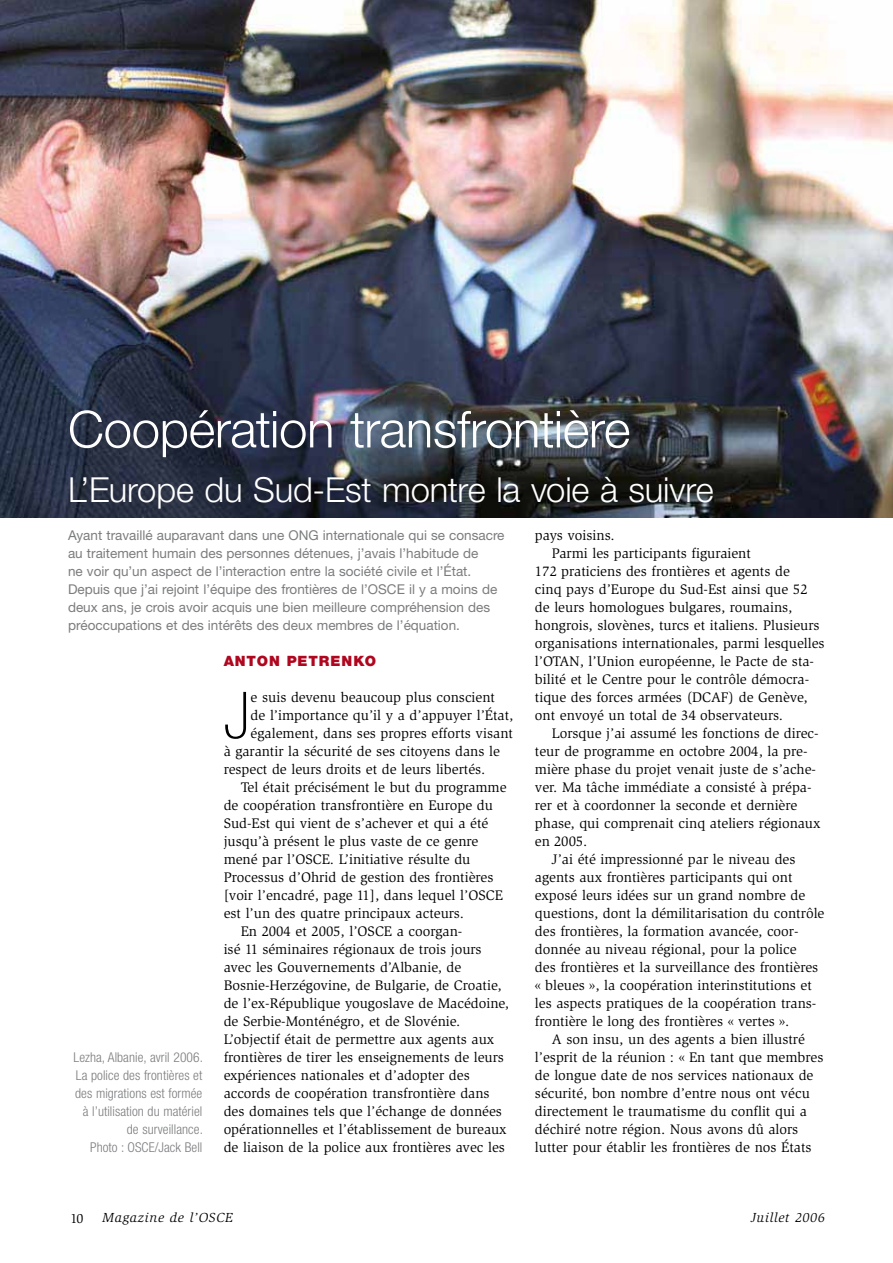
<style>
.page{position:relative;width:893px;height:1263px;background:#fff}
.page>*{position:absolute;margin:0;border:0;box-sizing:border-box;transform-origin:0 0}
.t1{font:100 condensed 64.65px "Helvetica Neue";color:#000}
.t2{font:300 51px "Helvetica Neue";letter-spacing:-.005em;color:#fff}
.t3{font:300 34.5px "Helvetica Neue";letter-spacing:-.005em;color:#fff}
.t4{font:14.25px "Slimbach";color:#000}
.t5{font:900 14.25px "Helvetica Neue";letter-spacing:.065em;color:#af071f}
.t6{font:13.5px/18px "Helvetica Neue";color:#7b7c7e}
.t7{font:300 condensed 13.5px/18px "Helvetica Neue";letter-spacing:.005em;color:#7b7c7e;text-align:right}
.t8{font:italic 13.5px "Slimbach";letter-spacing:.05em;color:#000}
.t9{font:13.5px "Slimbach";color:#000}
</style>
<div class="page">
<img style="left:0;top:0;width:893px;height:517px">
<h2 class="t2" style="left:68px;top:411px;width:564px">Coopération transfrontière</h2>
<h3 class="t3" style="left:68px;top:477px;width:647px">L’Europe du Sud-Est montre la voie à suivre</h3>
<p class="t6" style="left:68px;top:528px;width:438px">Ayant travaillé auparavant dans une ONG internationale qui se consacre au traitement humain des personnes détenues, j’avais l’habitude de<br>ne voir qu’un aspect de l’interaction entre la société civile et l’État.<br>Depuis que j’ai rejoint l’équipe des frontières de l’OSCE il y a moins de deux ans, je crois avoir acquis une bien meilleure compréhension des préoccupations et des intérêts des deux membres de l’équation.</p>
<p class="t7" style="left:74px;top:1049px;width:131px">Lezha, Albanie, avril 2006.<br>La police des frontières et des migrations est formée à l’utilisation du matériel de surveillance.<br>Photo : OSCE/Jack Bell</p>
<p class="t5" style="left:224px;top:656px;width:154px">ANTON PETRENKO</p>
<h1 class="t1" style="left:224px;top:692px;width:28px">J</h1>
<p class="t4" style="left:251px;top:692px;width:246px">e suis devenu beaucoup plus conscient</p>
<p class="t4" style="left:251px;top:710px;width:264px">de l’importance qu’il y a d’appuyer l’État,</p>
<p class="t4" style="left:251px;top:728px;width:264px">également, dans ses propres efforts visant</p>
<p class="t4" style="left:224px;top:746px;width:278px">à garantir la sécurité de ses citoyens dans le</p>
<p class="t4" style="left:224px;top:764px;width:263px">respect de leurs droits et de leurs libertés.</p>
<p class="t4" style="left:241px;top:782px;width:267px">Tel était précisément le but du programme</p>
<p class="t4" style="left:224px;top:800px;width:271px">de coopération transfrontière en Europe du</p>
<p class="t4" style="left:224px;top:818px;width:266px">Sud-Est qui vient de s’achever et qui a été</p>
<p class="t4" style="left:224px;top:836px;width:256px">jusqu’à présent le plus vaste de ce genre</p>
<p class="t4" style="left:224px;top:854px;width:248px">mené par l’OSCE. L’initiative résulte du</p>
<p class="t4" style="left:224px;top:872px;width:271px">Processus d’Ohrid de gestion des frontières</p>
<p class="t4" style="left:224px;top:890px;width:281px">[voir l’encadré, page 11], dans lequel l’OSCE</p>
<p class="t4" style="left:224px;top:908px;width:242px">est l’un des quatre principaux acteurs.</p>
<p class="t4" style="left:241px;top:926px;width:223px">En 2004 et 2005, l’OSCE a coorgan-</p>
<p class="t4" style="left:224px;top:944px;width:259px">isé 11 séminaires régionaux de trois jours</p>
<p class="t4" style="left:224px;top:962px;width:239px">avec les Gouvernements d’Albanie, de</p>
<p class="t4" style="left:224px;top:980px;width:279px">Bosnie-Herzégovine, de Bulgarie, de Croatie,</p>
<p class="t4" style="left:224px;top:998px;width:287px">de l’ex-République yougoslave de Macédoine,</p>
<p class="t4" style="left:224px;top:1016px;width:238px">de Serbie-Monténégro, et de Slovénie.</p>
<p class="t4" style="left:224px;top:1034px;width:272px">L’objectif était de permettre aux agents aux</p>
<p class="t4" style="left:224px;top:1052px;width:282px">frontières de tirer les enseignements de leurs</p>
<p class="t4" style="left:224px;top:1070px;width:248px">expériences nationales et d’adopter des</p>
<p class="t4" style="left:224px;top:1088px;width:267px">accords de coopération transfrontière dans</p>
<p class="t4" style="left:224px;top:1106px;width:280px">des domaines tels que l’échange de données</p>
<p class="t4" style="left:224px;top:1124px;width:284px">opérationnelles et l’établissement de bureaux</p>
<p class="t4" style="left:224px;top:1142px;width:283px">de liaison de la police aux frontières avec les</p>
<p class="t4" style="left:535px;top:530px;width:81px">pays voisins.</p>
<p class="t4" style="left:552px;top:548px;width:200px">Parmi les participants figuraient</p>
<p class="t4" style="left:535px;top:566px;width:256px">172 praticiens des frontières et agents de</p>
<p class="t4" style="left:535px;top:584px;width:274px">cinq pays d’Europe du Sud-Est ainsi que 52</p>
<p class="t4" style="left:535px;top:602px;width:259px">de leurs homologues bulgares, roumains,</p>
<p class="t4" style="left:535px;top:620px;width:286px">hongrois, slovènes, turcs et italiens. Plusieurs</p>
<p class="t4" style="left:535px;top:638px;width:291px">organisations internationales, parmi lesquelles</p>
<p class="t4" style="left:535px;top:656px;width:281px">l’OTAN, l’Union européenne, le Pacte de sta-</p>
<p class="t4" style="left:535px;top:674px;width:276px">bilité et le Centre pour le contrôle démocra-</p>
<p class="t4" style="left:535px;top:692px;width:274px">tique des forces armées (DCAF) de Genève,</p>
<p class="t4" style="left:535px;top:710px;width:250px">ont envoyé un total de 34 observateurs.</p>
<p class="t4" style="left:552px;top:728px;width:268px">Lorsque j’ai assumé les fonctions de direc-</p>
<p class="t4" style="left:535px;top:746px;width:274px">teur de programme en octobre 2004, la pre-</p>
<p class="t4" style="left:535px;top:764px;width:283px">mière phase du projet venait juste de s’ache-</p>
<p class="t4" style="left:535px;top:782px;width:278px">ver. Ma tâche immédiate a consisté à prépa-</p>
<p class="t4" style="left:535px;top:800px;width:264px">rer et à coordonner la seconde et dernière</p>
<p class="t4" style="left:535px;top:818px;width:287px">phase, qui comprenait cinq ateliers régionaux</p>
<p class="t4" style="left:535px;top:836px;width:54px">en 2005.</p>
<p class="t4" style="left:552px;top:854px;width:245px">J’ai été impressionné par le niveau des</p>
<p class="t4" style="left:535px;top:872px;width:259px">agents aux frontières participants qui ont</p>
<p class="t4" style="left:535px;top:890px;width:272px">exposé leurs idées sur un grand nombre de</p>
<p class="t4" style="left:535px;top:908px;width:291px">questions, dont la démilitarisation du contrôle</p>
<p class="t4" style="left:535px;top:926px;width:265px">des frontières, la formation avancée, coor-</p>
<p class="t4" style="left:535px;top:944px;width:263px">donnée au niveau régional, pour la police</p>
<p class="t4" style="left:535px;top:962px;width:285px">des frontières et la surveillance des frontières</p>
<p class="t4" style="left:535px;top:980px;width:278px">« bleues », la coopération interinstitutions et</p>
<p class="t4" style="left:535px;top:998px;width:283px">les aspects pratiques de la coopération trans-</p>
<p class="t4" style="left:535px;top:1016px;width:256px">frontière le long des frontières « vertes ».</p>
<p class="t4" style="left:552px;top:1034px;width:255px">A son insu, un des agents a bien illustré</p>
<p class="t4" style="left:535px;top:1052px;width:290px">l’esprit de la réunion : « En tant que membres</p>
<p class="t4" style="left:535px;top:1070px;width:280px">de longue date de nos services nationaux de</p>
<p class="t4" style="left:535px;top:1088px;width:276px">sécurité, bon nombre d’entre nous ont vécu</p>
<p class="t4" style="left:535px;top:1106px;width:273px">directement le traumatisme du conflit qui a</p>
<p class="t4" style="left:535px;top:1124px;width:265px">déchiré notre région. Nous avons dû alors</p>
<p class="t4" style="left:535px;top:1142px;width:278px">lutter pour établir les frontières de nos États</p>
<p class="t9" style="left:71px;top:1213px;width:15px">10</p>
<p class="t8" style="left:103px;top:1212px;width:131px">Magazine de l’OSCE</p>
<p class="t8" style="left:751px;top:1212px;width:76px">Juillet 2006</p>
</div>
